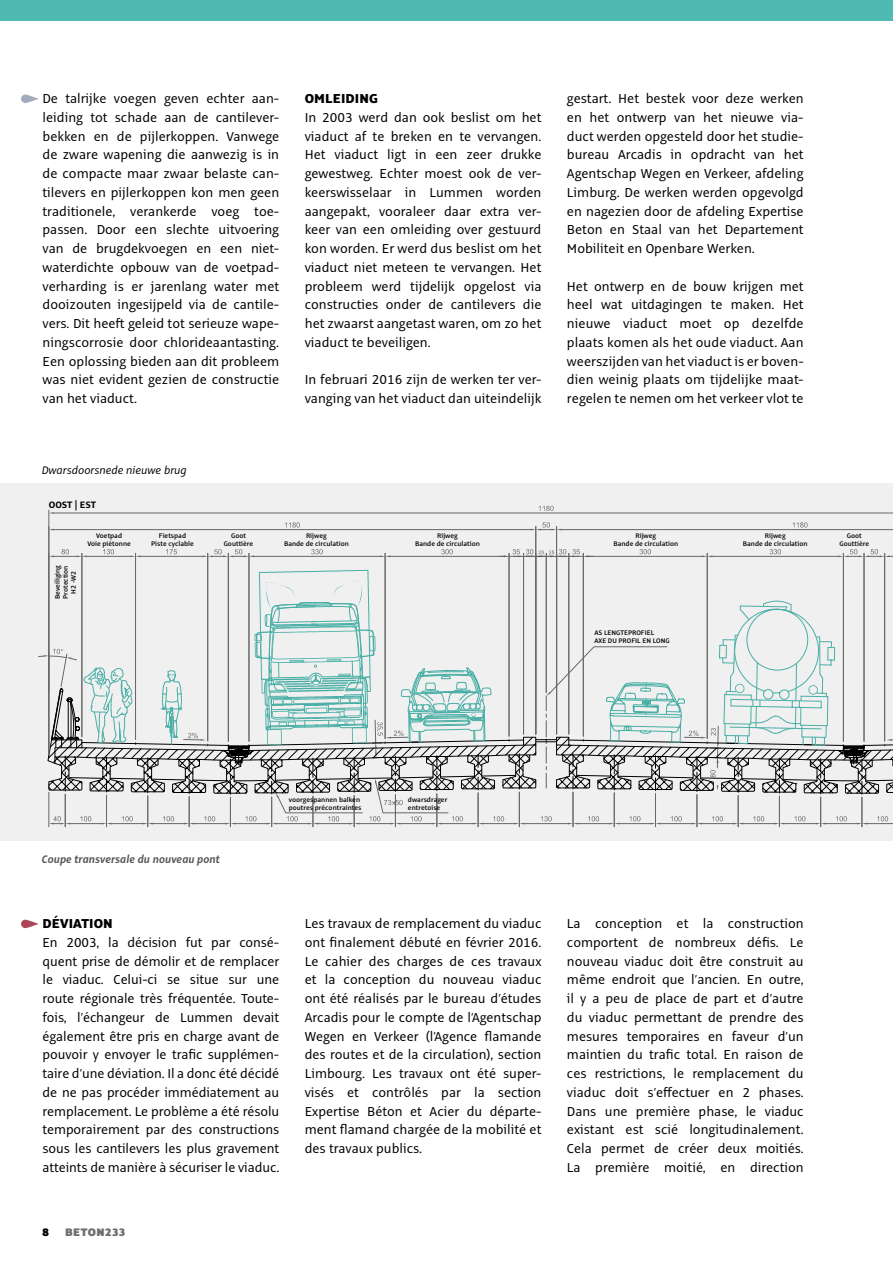
<style>
.page{position:relative;width:893px;height:1263px;background:#fff}
.page>*{position:absolute;margin:0;border:0;box-sizing:border-box;transform-origin:0 0}
.t1{font:14.25px/18.8px "Alto Pro";color:#000;text-align:justify}
.t2{font:800 14.25px "Alto Pro";letter-spacing:.01em;color:#000}
.t3{font:italic 700 12px "Alto Pro";letter-spacing:.01em;color:#575756;scale:.93 1}
.t4{font:italic 12px "Alto Pro";color:#000}
.t5{font:900 12px "Alto Pro";letter-spacing:.04em;color:#706f6f}
.t6{font:900 12px "Alto Pro";color:#000}
.t7{font:700 10.2px "Alto Pro";color:#000}
.t8{font:600 7.35px/7.9px "Alto Pro";color:#000;text-align:center}
</style>
<div class="page">
<div style="left:0;top:0;width:893px;height:21px;background:#4ebab1"></div>
<div style="left:0;top:483px;width:893px;height:357px;background:#f0f0f0"></div>
<svg style="left:21px;top:920px;width:18px;height:8px"></svg>
<svg style="left:21px;top:95px;width:18px;height:8px"></svg>
<hr style="left:436px;top:794px;width:1px;height:33px;background:#706f6f">
<hr style="left:87px;top:556px;width:43px;height:1px;background:#706f6f">
<svg style="left:50px;top:549px;width:37px;height:8px"></svg>
<svg style="left:103px;top:549px;width:11px;height:5px"></svg>
<hr style="left:141px;top:556px;width:61px;height:1px;background:#706f6f">
<svg style="left:130px;top:555px;width:11px;height:2px"></svg>
<svg style="left:166px;top:549px;width:11px;height:5px"></svg>
<hr style="left:254px;top:556px;width:126px;height:1px;background:#706f6f">
<svg style="left:202px;top:549px;width:52px;height:8px"></svg>
<svg style="left:311px;top:549px;width:12px;height:5px"></svg>
<hr style="left:390px;top:556px;width:114px;height:1px;background:#706f6f">
<svg style="left:380px;top:555px;width:10px;height:2px"></svg>
<svg style="left:441px;top:549px;width:12px;height:5px"></svg>
<hr style="left:589px;top:556px;width:113px;height:1px;background:#706f6f">
<svg style="left:499px;top:549px;width:95px;height:8px"></svg>
<svg style="left:640px;top:549px;width:11px;height:5px"></svg>
<hr style="left:712px;top:556px;width:126px;height:1px;background:#706f6f">
<svg style="left:702px;top:555px;width:10px;height:2px"></svg>
<svg style="left:770px;top:549px;width:11px;height:5px"></svg>
<svg style="left:838px;top:549px;width:55px;height:8px"></svg>
<hr style="left:54px;top:529px;width:477px;height:1px;background:#706f6f">
<svg style="left:285px;top:522px;width:15px;height:6px"></svg>
<hr style="left:562px;top:529px;width:331px;height:1px;background:#706f6f">
<svg style="left:531px;top:522px;width:31px;height:8px"></svg>
<svg style="left:792px;top:522px;width:15px;height:6px"></svg>
<hr style="left:54px;top:513px;width:839px;height:1px;background:#706f6f">
<svg style="left:539px;top:506px;width:15px;height:5px"></svg>
<hr style="left:49px;top:792px;width:1px;height:35px;background:#706f6f">
<hr style="left:65px;top:794px;width:1px;height:33px;background:#706f6f">
<hr style="left:106px;top:795px;width:1px;height:32px;background:#706f6f">
<hr style="left:147px;top:796px;width:1px;height:31px;background:#706f6f">
<hr style="left:189px;top:797px;width:1px;height:30px;background:#706f6f">
<hr style="left:230px;top:797px;width:1px;height:30px;background:#706f6f">
<hr style="left:271px;top:797px;width:1px;height:30px;background:#706f6f">
<hr style="left:313px;top:796px;width:1px;height:31px;background:#706f6f">
<hr style="left:354px;top:795px;width:1px;height:32px;background:#706f6f">
<hr style="left:395px;top:794px;width:1px;height:33px;background:#706f6f">
<hr style="left:82px;top:553px;width:1px;height:184px;background:#706f6f">
<hr style="left:135px;top:553px;width:1px;height:186px;background:#706f6f">
<hr style="left:207px;top:553px;width:1px;height:188px;background:#706f6f">
<hr style="left:228px;top:553px;width:1px;height:188px;background:#706f6f">
<hr style="left:249px;top:553px;width:1px;height:188px;background:#706f6f">
<hr style="left:49px;top:510px;width:1px;height:243px;background:#706f6f">
<hr style="left:385px;top:553px;width:1px;height:186px;background:#706f6f">
<hr style="left:509px;top:553px;width:1px;height:183px;background:#706f6f">
<hr style="left:523px;top:553px;width:1px;height:181px;background:#706f6f">
<hr style="left:546px;top:553px;width:1px;height:140px;background:#706f6f">
<hr style="left:569px;top:553px;width:1px;height:181px;background:#706f6f">
<hr style="left:583px;top:553px;width:1px;height:183px;background:#706f6f">
<hr style="left:535px;top:526px;width:1px;height:208px;background:#706f6f">
<hr style="left:556px;top:526px;width:1px;height:208px;background:#706f6f">
<hr style="left:573px;top:792px;width:1px;height:35px;background:#706f6f">
<hr style="left:614px;top:793px;width:1px;height:34px;background:#706f6f">
<hr style="left:655px;top:794px;width:1px;height:33px;background:#706f6f">
<hr style="left:697px;top:794px;width:1px;height:33px;background:#706f6f">
<hr style="left:738px;top:795px;width:1px;height:32px;background:#706f6f">
<hr style="left:779px;top:796px;width:1px;height:31px;background:#706f6f">
<hr style="left:820px;top:797px;width:1px;height:30px;background:#706f6f">
<hr style="left:862px;top:797px;width:1px;height:30px;background:#706f6f">
<hr style="left:843px;top:553px;width:1px;height:188px;background:#706f6f">
<hr style="left:864px;top:553px;width:1px;height:188px;background:#706f6f">
<hr style="left:884px;top:553px;width:1px;height:188px;background:#706f6f">
<hr style="left:707px;top:553px;width:1px;height:186px;background:#706f6f">
<hr style="left:437px;top:794px;width:1px;height:33px;background:#706f6f">
<hr style="left:478px;top:793px;width:1px;height:34px;background:#706f6f">
<hr style="left:519px;top:792px;width:1px;height:35px;background:#706f6f">
<svg style="left:38px;top:569px;width:855px;height:255px"></svg>
<p class="t1" style="left:43px;top:89px;width:238px">De talrijke voegen geven echter aan&shy;leiding tot schade aan de cantilever&shy;bekken en de pijlerkoppen. Vanwege de zware wapening die aanwezig is in de compacte maar zwaar belaste can&shy;tilevers en pijlerkoppen kon men geen traditionele, verankerde voeg toe&shy;passen. Door een slechte uitvoering van de brugdekvoegen en een niet&shy;waterdichte opbouw van de voetpad&shy;verharding is er jarenlang water met dooizouten ingesijpeld via de cantile&shy;vers. Dit heeft geleid tot serieuze wape&shy;ningscorrosie door chlorideaantasting.<br>Een oplossing bieden aan dit probleem was niet evident gezien de constructie van het viaduct.</p>
<p class="t2" style="left:305px;top:90px;width:75px">OMLEIDING</p>
<p class="t1" style="left:305px;top:108px;width:238px">In 2003 werd dan ook beslist om het viaduct af te breken en te vervangen.<br>Het viaduct ligt in een zeer drukke gewestweg. Echter moest ook de ver&shy;keerswisselaar in Lummen worden aangepakt, vooraleer daar extra ver&shy;keer van een omleiding over gestuurd kon worden. Er werd dus beslist om het viaduct niet meteen te vervangen. Het probleem werd tijdelijk opgelost via constructies onder de cantilevers die het zwaarst aangetast waren, om zo het viaduct te beveiligen.</p>
<p class="t1" style="left:305px;top:370px;width:238px">In februari 2016 zijn de werken ter ver&shy;vanging van het viaduct dan uiteindelijk</p>
<p class="t4" style="left:42px;top:463px;width:147px">Dwarsdoorsnede nieuwe brug</p>
<p class="t7" style="left:49px;top:499px;width:49px">OOST | EST</p>
<p class="t8" style="left:87px;top:531px;width:45px">Voetpad<br>Voie piétonne</p>
<p class="t8" style="left:151px;top:531px;width:44px">Fietspad<br>Piste cyclable</p>
<p class="t8" style="left:224px;top:531px;width:31px">Goot<br>Gouttière</p>
<p class="t8" style="left:284px;top:531px;width:66px">Rijweg<br>Bande de circulation</p>
<p class="t8" style="left:415px;top:531px;width:66px">Rijweg<br>Bande de circulation</p>
<p class="t8" style="left:54px;top:599px;width:36px;rotate:-90deg">Beveiliging<br>Protection<br>H2 -W2</p>
<p class="t1" style="left:567px;top:89px;width:238px">gestart. Het bestek voor deze werken en het ontwerp van het nieuwe via&shy;duct werden opgesteld door het studie&shy;bureau Arcadis in opdracht van het Agentschap Wegen en Verkeer, afdeling Limburg. De werken werden opgevolgd en nagezien door de afdeling Expertise Beton en Staal van het Departement Mobiliteit en Openbare Werken.</p>
<p class="t1" style="left:567px;top:277px;width:238px">Het ontwerp en de bouw krijgen met heel wat uitdagingen te maken. Het nieuwe viaduct moet op dezelfde plaats komen als het oude viaduct. Aan weerszijden van het viaduct is er boven&shy;dien weinig plaats om tijdelijke maat&shy;regelen te nemen om het verkeer vlot te</p>
<p class="t8" style="left:613px;top:531px;width:66px">Rijweg<br>Bande de circulation</p>
<p class="t8" style="left:743px;top:531px;width:66px">Rijweg<br>Bande de circulation</p>
<p class="t8" style="left:840px;top:531px;width:31px">Goot<br>Gouttière</p>
<p class="t8" style="left:594px;top:629px;width:77px;text-align:left">AS LENGTEPROFIEL<br>AXE DU PROFIL EN LONG</p>
<p class="t3" style="left:42px;top:852px;width:193px">Coupe transversale du nouveau pont</p>
<p class="t8" style="left:289px;top:796px;width:74px;text-align:left">voorgespannen balken poutres précontraintes</p>
<p class="t8" style="left:408px;top:796px;width:41px;text-align:left">dwarsdrager entretoise</p>
<p class="t2" style="left:43px;top:915px;width:72px">DÉVIATION</p>
<p class="t1" style="left:43px;top:933px;width:238px">En 2003, la décision fut par consé&shy;quent prise de démolir et de remplacer le viaduc. Celui-ci se situe sur une route régionale très fréquentée. Toute&shy;fois, l’échangeur de Lummen devait également être pris en charge avant de pouvoir y envoyer le trafic supplémen&shy;taire d’une déviation. Il a donc été décidé de ne pas procéder immédiatement au remplacement. Le problème a été résolu temporairement par des constructions sous les cantilevers les plus gravement atteints de manière à sécuriser le viaduc.</p>
<p class="t6" style="left:43px;top:1224px;width:8px">8</p>
<p class="t5" style="left:65px;top:1224px;width:62px">BETON233</p>
<p class="t1" style="left:305px;top:914px;width:238px">Les travaux de remplacement du viaduc ont finalement débuté en février 2016.<br>Le cahier des charges de ces travaux et la conception du nouveau viaduc ont été réalisés par le bureau d’études Arcadis pour le compte de l’Agentschap Wegen en Verkeer (l’Agence flamande des routes et de la circulation), section Limbourg. Les travaux ont été super&shy;visés et contrôlés par la section Expertise Béton et Acier du départe&shy;ment flamand chargée de la mobilité et des travaux publics.</p>
<p class="t1" style="left:567px;top:914px;width:238px">La conception et la construction comportent de nombreux défis. Le nouveau viaduc doit être construit au même endroit que l’ancien. En outre, il y a peu de place de part et d’autre du viaduc permettant de prendre des mesures temporaires en faveur d’un maintien du trafic total. En raison de ces restrictions, le remplacement du viaduc doit s’effectuer en 2 phases.<br>Dans une première phase, le viaduc existant est scié longitudinalement.<br>Cela permet de créer deux moitiés.<br>La première moitié, en direction</p>
</div>
